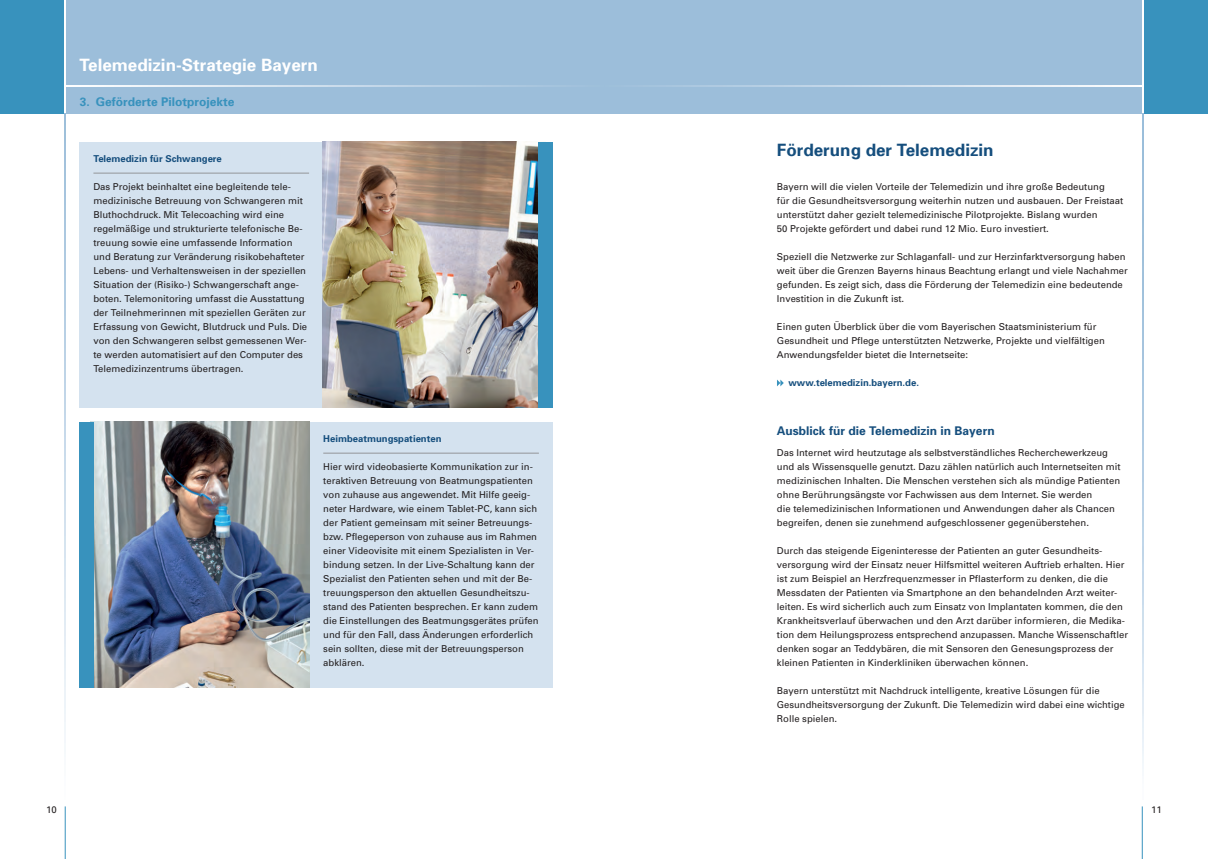
<style>
.page{position:relative;width:1208px;height:859px;background:#fff}
.page>*{position:absolute;margin:0;border:0;box-sizing:border-box;transform-origin:0 0}
.t1{font:700 17px "Univers";color:#fff}
.t2{font:700 17px "Univers";color:#154e7d}
.t3{font:700 12px "Univers";color:#154e7d}
.t4{font:700 12px "Univers";color:#3892bd}
.t5{font:9.5px/14px "Univers";color:#231f20}
.t6{font:700 9.5px "Univers";color:#154e7d}
</style>
<div class="page">
<hr style="left:65px;top:806px;width:1px;height:53px;background:#3892bd">
<hr style="left:1141px;top:806px;width:1px;height:53px;background:#3892bd">
<div style="left:79px;top:142px;width:244px;height:265px;background:#d4e2ef"></div>
<hr style="left:93px;top:173px;width:216px;height:1px;background:#939598">
<div style="left:309px;top:422px;width:244px;height:265px;background:#d4e2ef"></div>
<hr style="left:323px;top:453px;width:216px;height:1px;background:#939598">
<div style="left:0;top:0;width:68px;height:113px;background:#3892bd"></div>
<div style="left:65px;top:0;width:539px;height:113px;background:#9cbeda"></div>
<svg style="left:66px;top:86px;width:477px;height:1px"></svg>
<div style="left:1140px;top:0;width:68px;height:113px;background:#3892bd"></div>
<div style="left:604px;top:0;width:538px;height:113px;background:#9cbeda"></div>
<svg style="left:666px;top:86px;width:476px;height:1px"></svg>
<hr style="left:65px;top:0;width:1px;height:113px;background:#fff">
<svg style="left:65px;top:113px;width:1px;height:630px"></svg>
<img style="left:94px;top:422px;width:215px;height:265px">
<div style="left:79px;top:422px;width:15px;height:265px;background:#3892bd"></div>
<img style="left:323px;top:142px;width:216px;height:265px">
<div style="left:539px;top:142px;width:14px;height:265px;background:#3892bd"></div>
<svg style="left:777px;top:380px;width:7px;height:6px"></svg>
<hr style="left:1142px;top:0;width:1px;height:113px;background:#fff">
<img style="left:1142px;top:113px;width:1px;height:656px">
<p class="t1" style="left:79px;top:59px;width:240px">Telemedizin-Strategie Bayern</p>
<h2 class="t4" style="left:80px;top:98px;width:156px">3. Geförderte Pilotprojekte</h2>
<h5 class="t6" style="left:93px;top:155px;width:130px">Telemedizin für Schwangere</h5>
<p class="t5" style="left:93px;top:181px;width:215px">Das Projekt beinhaltet eine begleitende tele&shy;medizinische Betreuung von Schwangeren mit Bluthochdruck. Mit Telecoaching wird eine regelmäßige und strukturierte telefonische Be&shy;treuung sowie eine umfassende Information und Beratung zur Veränderung risikobehafteter Lebens- und Verhaltensweisen in der speziellen Situation der (Risiko-) Schwangerschaft ange&shy;boten. Telemonitoring umfasst die Ausstattung der Teilnehmerinnen mit speziellen Geräten zur Erfassung von Gewicht, Blutdruck und Puls. Die von den Schwangeren selbst gemessenen Wer&shy;te werden automatisiert auf den Computer des Telemedizinzentrums übertragen.</p>
<h5 class="t6" style="left:323px;top:435px;width:120px">Heimbeatmungspatienten</h5>
<p class="t5" style="left:323px;top:461px;width:217px">Hier wird videobasierte Kommunikation zur in&shy;teraktiven Betreuung von Beatmungspatienten von zuhause aus angewendet. Mit Hilfe geeig&shy;neter Hardware, wie einem Tablet-PC, kann sich der Patient gemeinsam mit seiner Betreuungs&shy;bzw. Pflegeperson von zuhause aus im Rahmen einer Videovisite mit einem Spezialisten in Ver&shy;bindung setzen. In der Live-Schaltung kann der Spezialist den Patienten sehen und mit der Be&shy;treuungsperson den aktuellen Gesundheitszu&shy;stand des Patienten besprechen. Er kann zudem die Einstellungen des Beatmungsgerätes prüfen und für den Fall, dass Änderungen erforderlich sein sollten, diese mit der Betreuungsperson abklären.</p>
<h3 class="t2" style="left:777px;top:143px;width:218px">Förderung der Telemedizin</h3>
<p class="t5" style="left:777px;top:181px;width:348px">Bayern will die vielen Vorteile der Telemedizin und ihre große Bedeutung<br>für die Gesundheitsversorgung weiterhin nutzen und ausbauen. Der Freistaat unterstützt daher gezielt telemedizinische Pilot projekte. Bislang wurden<br>50 Projekte gefördert und dabei rund 12 Mio. Euro investiert.</p>
<p class="t5" style="left:777px;top:251px;width:352px">Speziell die Netzwerke zur Schlaganfall- und zur Herzinfarktversorgung haben weit über die Grenzen Bayerns hinaus Beachtung erlangt und viele Nachahmer gefunden. Es zeigt sich, dass die Förderung der Tele medizin eine bedeutende Investition in die Zukunft ist.</p>
<p class="t5" style="left:777px;top:321px;width:329px">Einen guten Überblick über die vom Bayerischen Staatsministerium für<br>Gesundheit und Pflege unterstützten Netzwerke, Projekte und vielfältigen<br>Anwendungsfelder bietet die Internetseite:</p>
<p class="t6" style="left:788px;top:379px;width:132px">www.telemedizin.bayern.de.</p>
<h2 class="t3" style="left:777px;top:427px;width:219px">Ausblick für die Telemedizin in Bayern</h2>
<p class="t5" style="left:777px;top:447px;width:345px">Das Internet wird heutzutage als selbstverständliches Recherchewerkzeug und als Wissensquelle genutzt. Dazu zählen natürlich auch Internetseiten mit medizinischen Inhalten. Die Menschen verstehen sich als mündige Patienten ohne Berührungsängste vor Fachwissen aus dem Internet. Sie werden<br>die telemedizinischen Informationen und Anwendungen daher als Chancen begreifen, denen sie zunehmend aufgeschlossener gegenüberstehen.</p>
<p class="t5" style="left:777px;top:545px;width:353px">Durch das steigende Eigeninteresse der Patienten an guter Gesundheits&shy;versorgung wird der Einsatz neuer Hilfsmittel weiteren Auftrieb erhalten. Hier ist zum Beispiel an Herzfrequenzmesser in Pflasterform zu denken, die die Messdaten der Patienten via Smartphone an den behandelnden Arzt weiter&shy;leiten. Es wird sicherlich auch zum Einsatz von Implantaten kommen, die den Krankheitsverlauf überwachen und den Arzt darüber informieren, die Medika&shy;tion dem Heilungsprozess entsprechend anzupassen. Manche Wissenschaftler denken sogar an Teddybären, die mit Sensoren den Genesungsprozess der kleinen Patienten in Kinderkliniken überwachen können.</p>
<p class="t5" style="left:777px;top:685px;width:349px">Bayern unterstützt mit Nachdruck intelligente, kreative Lösungen für die<br>Gesundheitsversorgung der Zukunft. Die Telemedizin wird dabei eine wichtige<br>Rolle spielen.</p>
<p class="t5" style="left:46px;top:804px;width:12px">10</p>
<p class="t5" style="left:1151px;top:804px;width:12px">11</p>
</div>
